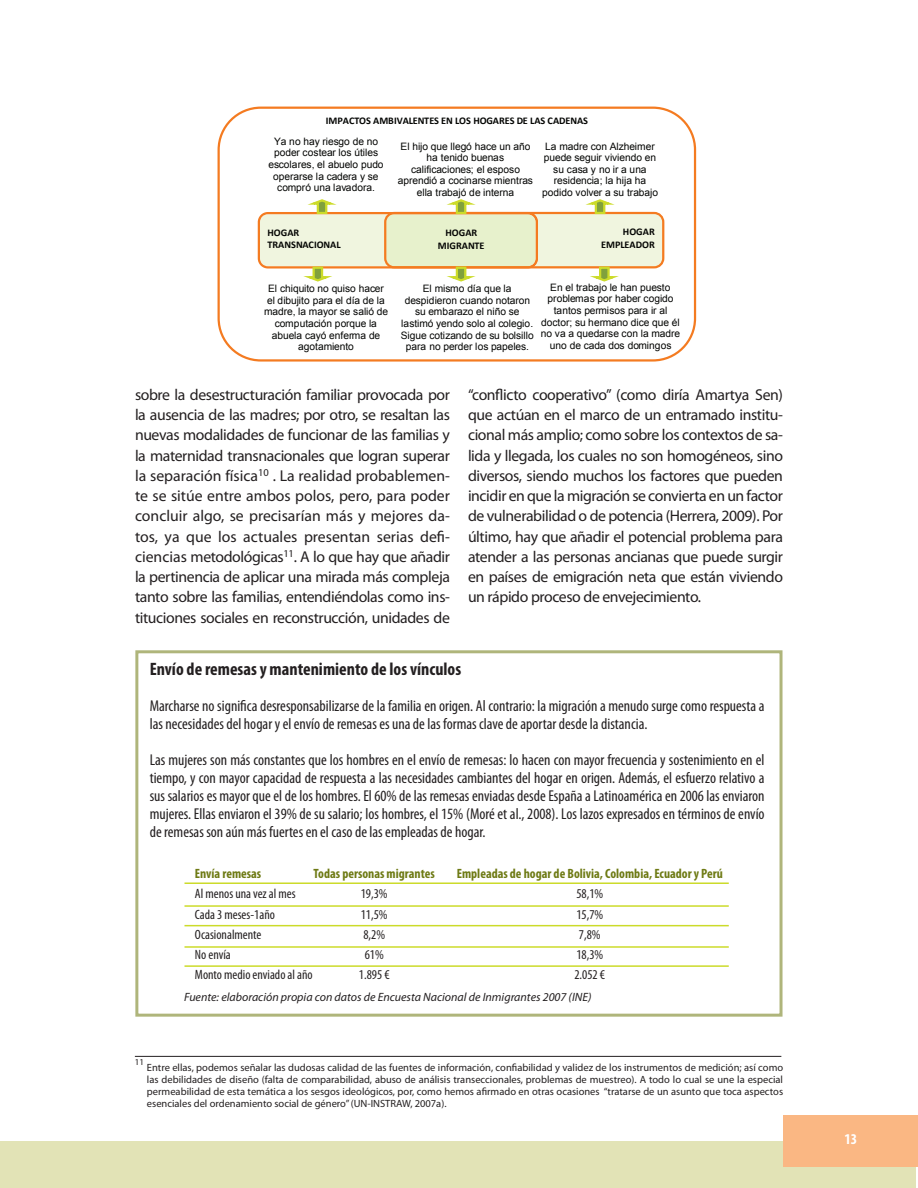
<style>
.page{position:relative;width:918px;height:1188px;background:#fff}
.page>*{position:absolute;margin:0;border:0;box-sizing:border-box;transform-origin:0 0}
.t1{font:700 condensed 18px "Myriad Pro";color:#231f20}
.t2{font:15.75px/20.2px "Myriad Pro";letter-spacing:-.025em;color:#231f20;text-align:justify}
.t3{font:condensed 15.75px/18px "Myriad Pro";color:#231f20}
.t4{font:700 condensed 15px "Myriad Pro";color:#fff}
.t5{font:condensed 13.5px/20.2px "Myriad Pro";color:#231f20;text-align:center}
.t6{font:700 condensed 13.5px "Myriad Pro";color:#6e7a14}
.t7{font:italic 12px "Myriad Pro";color:#231f20}
.t8{font:10.5px/12px "Myriad Pro";color:#231f20;text-align:justify}
.t9{font:10.2px/11.6px "Arial";color:#040503;text-align:center}
.t10{font:700 10.2px/12.6px "Calibri";color:#040503}
.t11{font:9px "Myriad Pro";color:#231f20}
</style>
<div class="page">
<div style="left:0;top:1141px;width:916px;height:46px;background:#e2e3b6"></div>
<div style="left:783px;top:1115px;width:135px;height:51px;background:#fab783"></div>
<div style="left:135px;top:650px;width:648px;height:367px;border:3px solid #afb57b"></div>
<div style="left:218px;top:107px;width:478px;height:255px;border:2px solid #f47b21;border-radius:42px"></div>
<svg style="left:258px;top:199px;width:406px;height:83px"></svg>
<hr style="left:184px;top:882px;width:545px;height:2px;background:#ccdb2a">
<hr style="left:184px;top:905px;width:545px;height:2px;background:#ccdb2a">
<hr style="left:184px;top:925px;width:545px;height:1px;background:#ccdb2a">
<hr style="left:184px;top:946px;width:545px;height:2px;background:#ccdb2a">
<hr style="left:184px;top:965px;width:545px;height:2px;background:#ccdb2a">
<hr style="left:135px;top:1056px;width:646px;height:1px;background:#231f20">
<p class="t10" style="left:326px;top:114px;width:264px">IMPACTOS AMBIVALENTES EN LOS HOGARES DE LAS CADENAS</p>
<p class="t9" style="left:268px;top:136px;width:117px">Ya no hay riesgo de no poder costear los útiles escolares, el abuelo pudo operarse la cadera y se compró una lavadora.</p>
<p class="t9" style="left:398px;top:140px;width:137px">El hijo que llegó hace un año ha tenido buenas calificaciones; el esposo aprendió a cocinarse mientras ella trabajó de interna</p>
<p class="t9" style="left:542px;top:140px;width:117px">La madre con Alzheimer puede seguir viviendo en su casa y no ir a una residencia; la hija ha podido volver a su trabajo</p>
<p class="t10" style="left:267px;top:225px;width:75px">HOGAR<br>TRANSNACIONAL</p>
<p class="t10" style="left:601px;top:225px;width:55px;text-align:right">HOGAR<br>EMPLEADOR</p>
<p class="t10" style="left:438px;top:226px;width:48px;text-align:center">HOGAR<br>MIGRANTE</p>
<p class="t9" style="left:264px;top:283px;width:126px">El chiquito no quiso hacer el dibujito para el día de la madre, la mayor se salió de computación porque la abuela cayó enferma de agotamiento</p>
<p class="t9" style="left:401px;top:283px;width:134px">El mismo día que la despidieron cuando notaron su embarazo el niño se lastimó yendo solo al colegio.<br>Sigue cotizando de su bolsillo para no perder los papeles.</p>
<p class="t9" style="left:541px;top:282px;width:141px">En el trabajo le han puesto problemas por haber cogido tantos permisos para ir al doctor; su hermano dice que él no va a quedarse con la madre uno de cada dos domingos</p>
<p class="t2" style="left:135px;top:384px;width:317px">sobre la desestructuración familiar provocada por la ausencia de las madres; por otro, se resaltan las nuevas modalidades de funcionar de las familias y la maternidad transnacionales que logran superar la separación física<sup>10</sup> . La realidad probablemen&shy;te se sitúe entre ambos polos, pero, para poder concluir algo, se precisarían más y mejores da&shy;tos, ya que los actuales presentan serias defi&shy;ciencias metodológicas<sup>11</sup>. A lo que hay que añadir la pertinencia de aplicar una mirada más compleja tanto sobre las familias, entendiéndolas como ins&shy;tituciones sociales en reconstrucción, unidades de</p>
<p class="t2" style="left:468px;top:384px;width:317px">“conflicto cooperativo” (como diría Amartya Sen) que actúan en el marco de un entramado institu&shy;cional más amplio; como sobre los contextos de sa&shy;lida y llegada, los cuales no son homogéneos, sino diversos, siendo muchos los factores que pueden incidir en que la migración se convierta en un factor de vulnerabilidad o de potencia (Herrera, 2009). Por último, hay que añadir el potencial problema para atender a las personas ancianas que puede surgir en países de emigración neta que están viviendo un rápido proceso de envejecimiento.</p>
<p class="t1" style="left:150px;top:658px;width:313px">Envío de remesas y mantenimiento de los vínculos</p>
<p class="t3" style="left:150px;top:697px;width:616px">Marcharse no significa desresponsabilizarse de la familia en origen. Al contrario: la migración a menudo surge como respuesta a las necesidades del hogar y el envío de remesas es una de las formas clave de aportar desde la distancia.</p>
<p class="t3" style="left:150px;top:751px;width:616px;text-align:justify">Las mujeres son más constantes que los hombres en el envío de remesas: lo hacen con mayor frecuencia y sostenimiento en el tiempo, y con mayor capacidad de respuesta a las necesidades cambiantes del hogar en origen. Además, el esfuerzo relativo a sus salarios es mayor que el de los hombres. El 60% de las remesas enviadas desde España a Latinoamérica en 2006 las enviaron mujeres. Ellas enviaron el 39% de su salario; los hombres, el 15% (Moré et al., 2008). Los lazos expresados en términos de envío de remesas son aún más fuertes en el caso de las empleadas de hogar.</p>
<p class="t6" style="left:195px;top:865px;width:68px">Envía remesas</p>
<p class="t5" style="left:195px;top:884px;width:119px;text-align:left">Al menos una vez al mes<br>Cada 3 meses-1año<br>Ocasionalmente<br>No envía<br>Monto medio enviado al año</p>
<p class="t7" style="left:184px;top:990px;width:409px">Fuente: elaboración propia con datos de Encuesta Nacional de Inmigrantes 2007 (INE)</p>
<p class="t6" style="left:314px;top:865px;width:123px">Todas personas migrantes</p>
<p class="t5" style="left:359px;top:884px;width:32px">19,3%<br>11,5%<br>8,2%<br>61%<br>1.895 €</p>
<p class="t6" style="left:457px;top:865px;width:268px">Empleadas de hogar de Bolivia, Colombia, Ecuador y Perú</p>
<p class="t5" style="left:574px;top:884px;width:32px">58,1%<br>15,7%<br>7,8%<br>18,3%<br>2.052 €</p>
<p class="t11" style="left:135px;top:1056px;width:11px">11</p>
<p class="t8" style="left:147px;top:1062px;width:638px">Entre ellas, podemos señalar las dudosas calidad de las fuentes de información, confiabilidad y validez de los instrumentos de medición; así como las debilidades de diseño (falta de comparabilidad, abuso de análisis transeccionales, problemas de muestreo). A todo lo cual se une la especial permeabilidad de esta temática a los sesgos ideológicos, por, como hemos afirmado en otras ocasiones “tratarse de un asunto que toca aspectos esenciales del ordenamiento social de género” (UN-INSTRAW, 2007a).</p>
<p class="t4" style="left:844px;top:1130px;width:14px">13</p>
</div>
